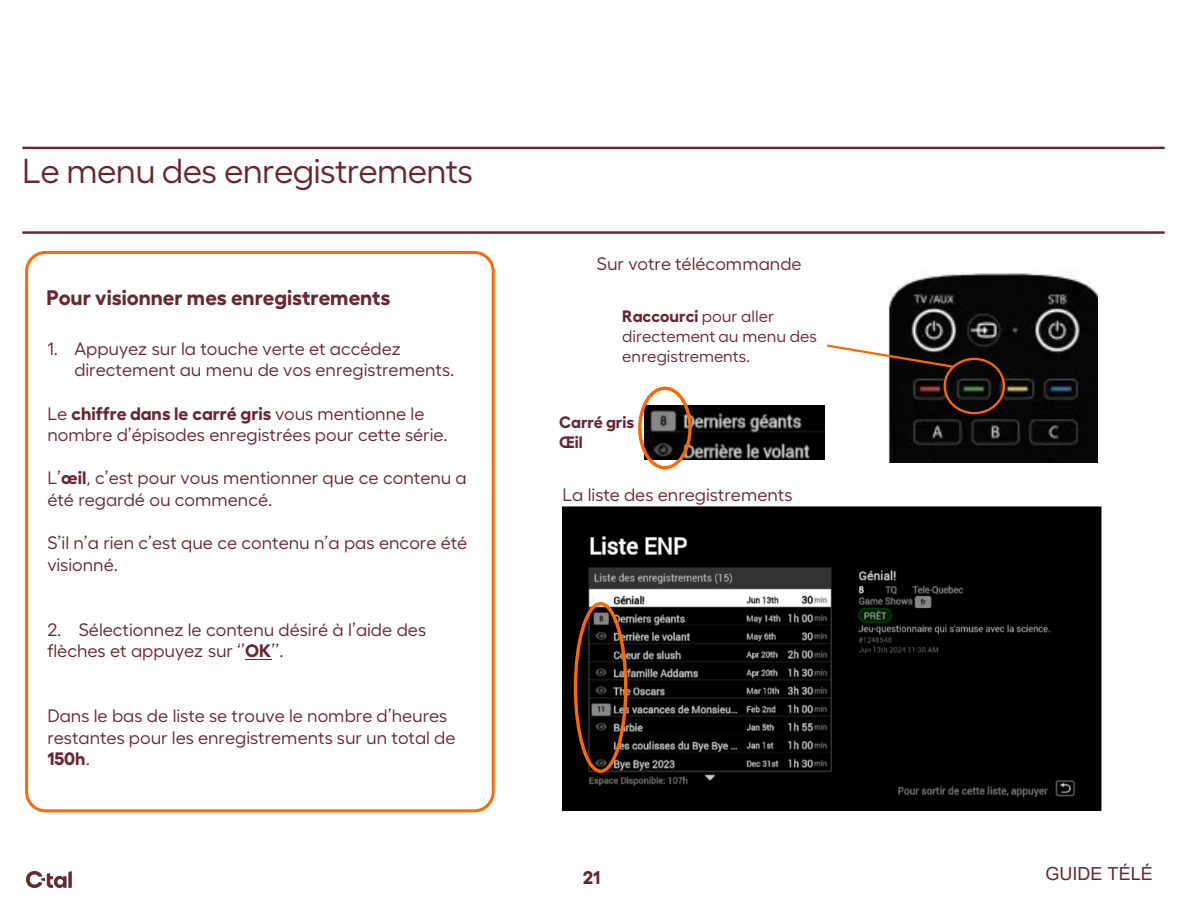
<style>
.page{position:relative;width:1187px;height:919px;background:#fff}
.page>*{position:absolute;margin:0;border:0;box-sizing:border-box;transform-origin:0 0}
.t1{font:34.5px "Fellix";letter-spacing:-.02em;color:#692630}
.t2{font:700 21px "Fellix";color:#692631}
.t3{font:700 18.3px "Fellix";color:#692630}
.t4{font:18px/21.6px "Fellix";color:#692631}
.t5{font:18px "Arial";color:#692631}
.t6{font:16.5px/19.8px "Fellix";color:#692631}
.t7{font:700 16.5px "Fellix";color:#692631}
.s1{font-weight:700}
</style>
<div class="page">
<img style="left:888px;top:273px;width:209px;height:190px">
<svg style="left:245px;top:659px;width:26px;height:1px"></svg>
<hr style="left:22px;top:147px;width:1142px;height:2px;background:#692630">
<hr style="left:22px;top:231px;width:1142px;height:3px;background:#692630">
<img style="left:26px;top:871px;width:45px;height:16px">
<div style="left:25px;top:251px;width:469px;height:561px;border:3px solid #ff6800;border-radius:19px"></div>
<div style="left:943px;top:358px;width:62px;height:56px;border:2px solid #ff6800;border-radius:50%"></div>
<svg style="left:827px;top:343px;width:129px;height:26px"></svg>
<img style="left:562px;top:506px;width:539px;height:304px">
<img style="left:644px;top:405px;width:180px;height:54px">
<div style="left:638px;top:386px;width:53px;height:83px;border:3px solid #ff6800;border-radius:50%"></div>
<div style="left:574px;top:602px;width:53px;height:170px;border:3px solid #ff6800;border-radius:50%"></div>
<h2 class="t1" style="left:22px;top:144px;width:452px">Le menu des enregistrements</h2>
<p class="t2" style="left:46px;top:281px;width:345px">Pour visionner mes enregistrements</p>
<p class="t4" style="left:74px;top:336px;width:381px;text-indent:-27px">1. Appuyez sur la touche verte et accédez directement au menu de vos enregistrements.</p>
<p class="t4" style="left:47px;top:400px;width:402px">Le <span class="s1">chiffre dans le carré gris</span> vous mentionne le nombre d’épisodes enregistrées pour cette série.</p>
<p class="t4" style="left:47px;top:465px;width:421px">L’<span class="s1">œil</span>, c’est pour vous mentionner que ce contenu a été regardé ou commencé.</p>
<p class="t4" style="left:47px;top:530px;width:421px">S’il n’a rien c’est que ce contenu n’a pas encore été visionné.</p>
<p class="t4" style="left:47px;top:616px;width:380px">2. Sélectionnez le contenu désiré à l’aide des flèches et appuyez sur ‘’<span class="s1">OK</span>’’.</p>
<p class="t4" style="left:47px;top:703px;width:409px">Dans le bas de liste se trouve le nombre d’heures restantes pour les enregistrements sur un total de<br><span class="s1">150h</span>.</p>
<p class="t4" style="left:597px;top:251px;width:206px">Sur votre télécommande</p>
<p class="t6" style="left:622px;top:305px;width:196px"><span class="s1">Raccourci</span> pour aller directement au menu des enregistrements.</p>
<p class="t7" style="left:559px;top:409px;width:76px">Carré gris</p>
<p class="t7" style="left:559px;top:429px;width:25px">Œil</p>
<p class="t4" style="left:562px;top:482px;width:232px">La liste des enregistrements</p>
<p class="t3" style="left:582px;top:862px;width:19px">21</p>
<p class="t5" style="left:1045px;top:861px;width:109px">GUIDE TÉLÉ</p>
</div>
